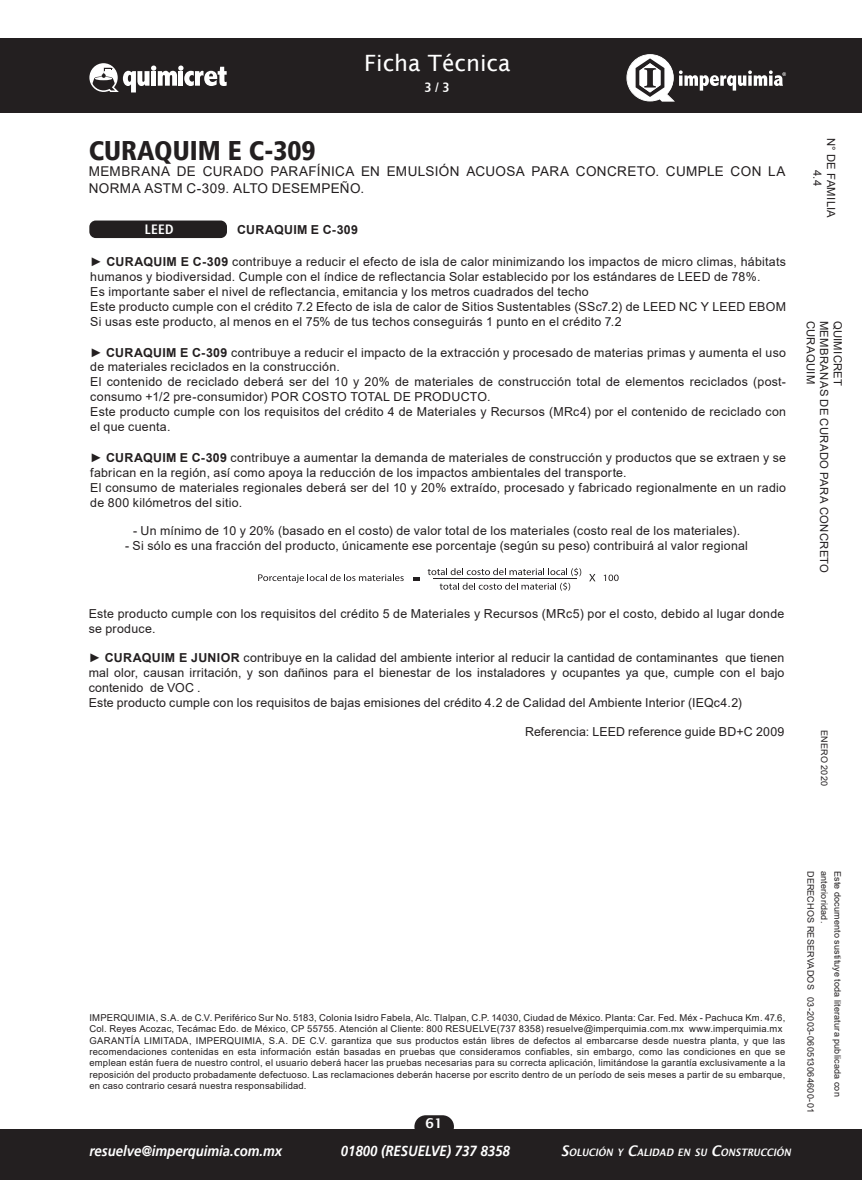
<style>
.page{position:relative;width:862px;height:1180px;background:#fff}
.page>*{position:absolute;margin:0;border:0;box-sizing:border-box;transform-origin:0 0}
.t1{font:900 condensed 27px "Frutiger 77";color:#231f20}
.t2{font:22.5px "Lucida Sans";color:#fff}
.t3{font:italic 700 14.62px "Frutiger 66";color:#fff;scale:.9 1}
.t4{font:13.5px/16.2px "Arial";letter-spacing:.025em;color:#231f20}
.Sub_bold{font:700 condensed 13.5px "Frutiger 67";color:#fff}
.t5{font:600 13.5px "Lucida Sans";color:#fff}
.TXT{font:12.38px/14.8px "Arial";letter-spacing:.02em;color:#231f20}
.Sub_bold-2{font:700 12.38px "Arial";letter-spacing:.03em;color:#231f20}
.t6{font:11.25px/13.5px "Arial";letter-spacing:.03em;color:#231f20;text-align:center}
.t7{font:italic 600 10.35px "Lucida Sans";color:#fff;scale:.9 1}
.TXT_Pie{font:9.45px/11.2px "Arial";letter-spacing:.02em;color:#231f20}
.TXT-2{font:9px "Arial";letter-spacing:.02em;color:#231f20}
.s1{font-weight:700}
.s2{font-size:14.62px}
</style>
<div class="page">
<div style="left:0;top:1129px;width:861px;height:51px;background:#231f20"></div>
<div style="left:0;top:38px;width:861px;height:75px;background:#231f20"></div>
<svg style="left:89px;top:63px;width:137px;height:29px"></svg>
<svg style="left:626px;top:54px;width:159px;height:48px"></svg>
<div style="left:414px;top:1115px;width:39px;height:23px;background:#231f20;border-radius:11px"></div>
<div style="left:89px;top:221px;width:138px;height:17px;background:#231f20;border-radius:6px"></div>
<svg style="left:258px;top:574px;width:145px;height:9px"></svg>
<svg style="left:603px;top:575px;width:15px;height:6px"></svg>
<svg style="left:413px;top:577px;width:6px;height:4px"></svg>
<svg style="left:589px;top:574px;width:6px;height:7px"></svg>
<svg style="left:427px;top:568px;width:154px;height:23px"></svg>
<h2 class="t2" style="left:364px;top:51px;width:148px">Ficha Técnica</h2>
<p class="Sub_bold" style="left:424px;top:80px;width:26px">3 / 3</p>
<p class="t1" style="left:89px;top:135px;width:228px">CURAQUIM E C-309</p>
<p class="t4" style="left:89px;top:164px;width:697px">MEMBRANA DE CURADO PARAFÍNICA EN EMULSIÓN ACUOSA PARA CONCRETO. CUMPLE CON LA<br>NORMA ASTM C-309. ALTO DESEMPEÑO.</p>
<p class="Sub_bold" style="left:145px;top:222px;width:31px">LEED</p>
<p class="Sub_bold-2" style="left:237px;top:221px;width:122px">CURAQUIM E C-309</p>
<p class="TXT" style="left:90px;top:254px;width:696px"><span class="s1">► CURAQUIM E C-309</span> contribuye a reducir el efecto de isla de calor minimizando los impactos de micro climas, hábitats humanos y biodiversidad. Cumple con el índice de reflectancia Solar establecido por los estándares de LEED de 78%.</p>
<p class="TXT" style="left:90px;top:284px;width:500px">Es importante saber el nivel de reflectancia, emitancia y los metros cuadrados del techo</p>
<p class="TXT" style="left:90px;top:299px;width:696px">Este producto cumple con el crédito 7.2 Efecto de isla de calor de Sitios Sustentables (SSc7.2) de LEED NC Y LEED EBOM</p>
<p class="TXT" style="left:90px;top:314px;width:532px">Si usas este producto, al menos en el 75% de tus techos conseguirás 1 punto en el crédito 7.2</p>
<p class="TXT" style="left:90px;top:345px;width:696px"><span class="s1">► CURAQUIM E C-309</span> contribuye a reducir el impacto de la extracción y procesado de materias primas y aumenta el uso de materiales reciclados en la construcción.</p>
<p class="TXT" style="left:90px;top:374px;width:697px">El contenido de reciclado deberá ser del 10 y 20% de materiales de construcción total de elementos reciclados (post&shy;consumo +1/2 pre-consumidor) POR COSTO TOTAL DE PRODUCTO.</p>
<p class="TXT" style="left:90px;top:404px;width:697px">Este producto cumple con los requisitos del crédito 4 de Materiales y Recursos (MRc4) por el contenido de reciclado con el que cuenta.</p>
<p class="TXT" style="left:90px;top:450px;width:697px"><span class="s1">► CURAQUIM E C-309</span> contribuye a aumentar la demanda de materiales de construcción y productos que se extraen y se fabrican en la región, así como apoya la reducción de los impactos ambientales del transporte.</p>
<p class="TXT" style="left:90px;top:480px;width:696px">El consumo de materiales regionales deberá ser del 10 y 20% extraído, procesado y fabricado regionalmente en un radio de 800 kilómetros del sitio.</p>
<p class="TXT" style="left:133px;top:523px;width:608px">- Un mínimo de 10 y 20% (basado en el costo) de valor total de los materiales (costo real de los materiales).</p>
<p class="TXT" style="left:125px;top:538px;width:624px">- Si sólo es una fracción del producto, únicamente ese porcentaje (según su peso) contribuirá al valor regional</p>
<p class="TXT" style="left:89px;top:606px;width:696px">Este producto cumple con los requisitos del crédito 5 de Materiales y Recursos (MRc5) por el costo, debido al lugar donde se produce.</p>
<p class="TXT" style="left:89px;top:650px;width:697px;text-align:justify"><span class="s1">► CURAQUIM E JUNIOR</span> contribuye en la calidad del ambiente interior al reducir la cantidad de contaminantes que tienen mal olor, causan irritación, y son dañinos para el bienestar de los instaladores y ocupantes ya que, cumple con el bajo contenido de VOC .</p>
<p class="TXT" style="left:89px;top:695px;width:654px">Este producto cumple con los requisitos de bajas emisiones del crédito 4.2 de Calidad del Ambiente Interior (IEQc4.2)</p>
<p class="TXT" style="left:524px;top:725px;width:261px">Referencia: LEED reference guide BD+C 2009</p>
<p class="t6" style="left:837px;top:138px;width:82px;rotate:90deg">N° DE FAMILIA<br>4.4</p>
<p class="t6" style="left:817px;top:321px;width:65px;rotate:90deg">CURAQUIM</p>
<p class="t6" style="left:830px;top:321px;width:254px;rotate:90deg">MEMBRANAS DE CURADO PARA CONCRETO</p>
<p class="t6" style="left:844px;top:321px;width:67px;rotate:90deg">QUIMICRET</p>
<p class="TXT-2" style="left:830px;top:730px;width:57px;rotate:90deg">ENERO 2020</p>
<p class="TXT_Pie" style="left:89px;top:1012px;width:697px">IMPERQUIMIA, S.A. de C.V. Periférico Sur No. 5183, Colonia Isidro Fabela, Alc. Tlalpan, C.P. 14030, Ciudad de México. Planta: Car. Fed. Méx - Pachuca Km. 47.6,<br>Col. Reyes Acozac, Tecámac Edo. de México, CP 55755. Atención al Cliente: 800 RESUELVE(737 8358) resuelve@imperquimia.com.mx www.imperquimia.mx</p>
<p class="TXT_Pie" style="left:89px;top:1035px;width:697px;text-align:justify">GARANTÍA LIMITADA, IMPERQUIMIA, S.A. DE C.V. garantiza que sus productos están libres de defectos al embarcarse desde nuestra planta, y que las recomendaciones contenidas en esta información están basadas en pruebas que consideramos confiables, sin embargo, como las condiciones en que se emplean están fuera de nuestro control, el usuario deberá hacer las pruebas necesarias para su correcta aplicación, limitándose la garantía exclusivamente a la reposición del producto probadamente defectuoso. Las reclamaciones deberán hacerse por escrito dentro de un período de seis meses a partir de su embarque, en caso contrario cesará nuestra responsabilidad.</p>
<p class="t5" style="left:425px;top:1115px;width:19px">61</p>
<p class="t3" style="left:89px;top:1142px;width:216px">resuelve@imperquimia.com.mx</p>
<p class="t3" style="left:340px;top:1142px;width:189px">01800 (RESUELVE) 737 8358</p>
<p class="t7" style="left:560px;top:1147px;width:257px"><span class="s2">S</span>OLUCIÓN Y <span class="s2">C</span>ALIDAD EN SU <span class="s2">C</span>ONSTRUCCIÓN</p>
<p class="TXT-2" style="left:816px;top:871px;width:243px;rotate:90deg">DERECHOS RESERVADOS 03-2003-060513064600-01</p>
<p class="TXT-2" style="left:830px;top:871px;width:54px;rotate:90deg">anterioridad.</p>
<p class="TXT-2" style="left:843px;top:871px;width:227px;rotate:90deg">Este documento sustituye toda literatura publicada con</p>
</div>
